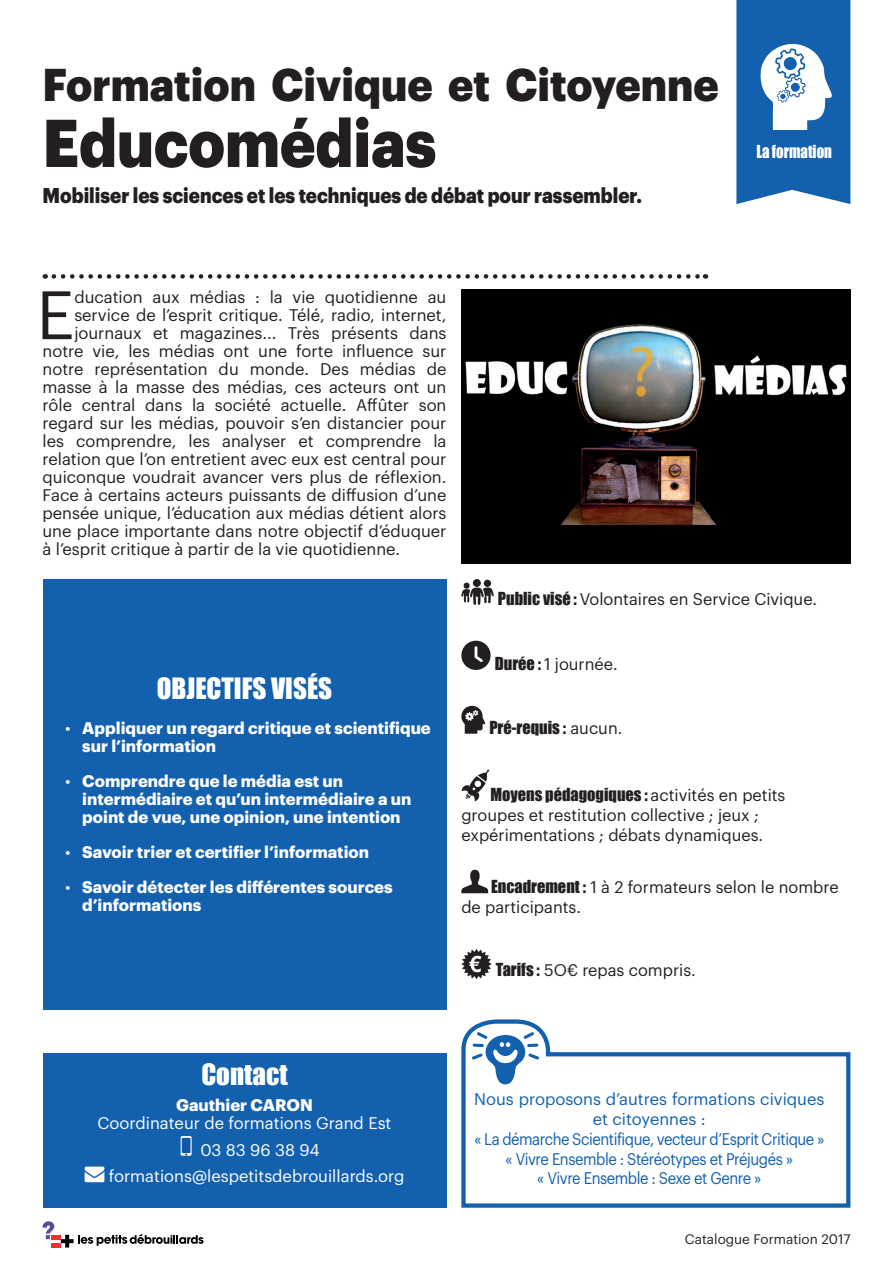
<style>
.page{position:relative;width:893px;height:1263px;background:#fff}
.page>*{position:absolute;margin:0;border:0;box-sizing:border-box;transform-origin:0 0}
.t1{font:66.9px "Graphik";color:#231f20}
.t2{font:900 66px "Graphik";color:#231f20;scale:.89 1}
.t3{font:900 45px "Graphik";color:#231f20;scale:.93 1}
.t4{font:27px "Impact";color:#fff}
.t5{font:900 21px "Graphik";color:#231f20;scale:.88 1}
.t6{font:16.5px/19.8px "Graphik";color:#231f20}
.t7{font:700 16.5px/18px "Graphik";color:#fff}
.t8{font:16.5px/19.8px "Graphik";letter-spacing:-.03em;color:#1260ae;text-align:center}
.t9{font:16.5px "Graphik";color:#fff}
.t10{font:16.5px "Impact";color:#231f20}
.t11{font:16.5px "Impact";color:#fff;scale:.9 1}
.t12{font:13.5px "Graphik";color:#231f20}
.s1{font-weight:400}
.s2{font-family:"Impact"}
.s3{font-family:"Graphik"}
</style>
<div class="page">
<svg style="left:61px;top:1234px;width:143px;height:13px"></svg>
<svg style="left:43px;top:1221px;width:11px;height:18px"></svg>
<hr style="left:51px;top:1235px;width:10px;height:4px;background:#ee312b">
<hr style="left:51px;top:1243px;width:10px;height:4px;background:#ee312b">
<svg style="left:54px;top:274px;width:652px;height:5px"></svg>
<img style="left:461px;top:290px;width:389px;height:273px">
<div style="left:473px;top:579px;width:8px;height:8px;background:#231f20;border-radius:50%"></div>
<div style="left:484px;top:580px;width:7px;height:7px;background:#231f20;border-radius:50%"></div>
<svg style="left:461px;top:583px;width:33px;height:22px"></svg>
<svg style="left:461px;top:641px;width:30px;height:29px"></svg>
<svg style="left:461px;top:705px;width:24px;height:29px"></svg>
<svg style="left:461px;top:769px;width:28px;height:32px"></svg>
<svg style="left:461px;top:870px;width:27px;height:23px"></svg>
<svg style="left:461px;top:949px;width:31px;height:30px"></svg>
<div style="left:43px;top:579px;width:403px;height:430px;background:#1260ae"></div>
<svg style="left:736px;top:0;width:114px;height:204px"></svg>
<div style="left:43px;top:1053px;width:403px;height:155px;background:#1260ae"></div>
<svg style="left:181px;top:1136px;width:11px;height:20px"></svg>
<div style="left:182px;top:1138px;width:8px;height:15px;background:#1157a6"></div>
<svg style="left:85px;top:1166px;width:19px;height:16px"></svg>
<svg style="left:461px;top:1019px;width:390px;height:189px"></svg>
<svg style="left:472px;top:1032px;width:67px;height:52px"></svg>
<h3 class="t3" style="left:43px;top:50px;width:728px">Formation Civique et Citoyenne</h3>
<h2 class="t2" style="left:43px;top:92px;width:444px">Educomédias</h2>
<p class="t5" style="left:43px;top:179px;width:683px">Mobiliser les sciences et les techniques de débat pour rassembler.</p>
<h1 class="t1" style="left:36px;top:265px;width:39px">E</h1>
<p class="t6" style="left:74px;top:286px;width:374px">ducation aux médias : la vie quotidienne au</p>
<p class="t6" style="left:74px;top:304px;width:374px">service de l’esprit critique. Télé, radio, internet,</p>
<p class="t6" style="left:74px;top:322px;width:374px">journaux et magazines... Très présents dans</p>
<p class="t6" style="left:43px;top:340px;width:405px">notre vie, les médias ont une forte influence sur</p>
<p class="t6" style="left:43px;top:358px;width:405px">notre représentation du monde. Des médias de</p>
<p class="t6" style="left:43px;top:376px;width:405px">masse à la masse des médias, ces acteurs ont un</p>
<p class="t6" style="left:43px;top:394px;width:405px">rôle central dans la société actuelle. Affûter son</p>
<p class="t6" style="left:43px;top:412px;width:405px">regard sur les médias, pouvoir s’en distancier pour</p>
<p class="t6" style="left:43px;top:430px;width:405px">les comprendre, les analyser et comprendre la</p>
<p class="t6" style="left:43px;top:448px;width:405px">relation que l’on entretient avec eux est central pour</p>
<p class="t6" style="left:43px;top:466px;width:405px">quiconque voudrait avancer vers plus de réflexion.</p>
<p class="t6" style="left:43px;top:484px;width:405px">Face à certains acteurs puissants de diffusion d’une</p>
<p class="t6" style="left:43px;top:502px;width:405px">pensée unique, l’éducation aux médias détient alors</p>
<p class="t6" style="left:43px;top:520px;width:405px">une place importante dans notre objectif d’éduquer</p>
<p class="t6" style="left:43px;top:538px;width:359px">à l’esprit critique à partir de la vie quotidienne.</p>
<p class="t11" style="left:757px;top:141px;width:85px">La formation</p>
<h3 class="t4" style="left:157px;top:671px;width:177px">OBJECTIFS VISÉS</h3>
<p class="t7" style="left:82px;top:717px;width:350px;text-indent:-17px"><span class="s1">•</span> Appliquer un regard critique et scientifique sur l’information</p>
<p class="t7" style="left:82px;top:770px;width:331px;text-indent:-17px"><span class="s1">•</span> Comprendre que le média est un intermédiaire et qu’un intermédiaire a un point de vue, une opinion, une intention</p>
<p class="t7" style="left:65px;top:841px;width:305px"><span class="s1">•</span> Savoir trier et certifier l’information</p>
<p class="t7" style="left:82px;top:876px;width:312px;text-indent:-17px"><span class="s1">•</span> Savoir détecter les différentes sources d’informations</p>
<p class="t6" style="left:498px;top:588px;width:321px"><span class="s2">Public visé :</span> Volontaires en Service Civique.</p>
<p class="t6" style="left:495px;top:653px;width:124px"><span class="s2">Durée :</span> 1 journée.</p>
<p class="t10" style="left:489px;top:717px;width:134px">Pré-requis : <span class="s3">aucun.</span></p>
<p class="t10" style="left:490px;top:785px;width:297px">Moyens pédagogiques : <span class="s3">activités en petits</span></p>
<p class="t6" style="left:461px;top:804px;width:303px">groupes et restitution collective ; jeux ; expérimentations ; débats dynamiques.</p>
<p class="t6" style="left:461px;top:876px;width:379px;text-indent:30px"><span class="s2">Encadrement :</span> 1 à 2 formateurs selon le nombre de participants.</p>
<p class="t6" style="left:496px;top:959px;width:201px"><span class="s2">Tarifs :</span> 5O€ repas compris.</p>
<h3 class="t4" style="left:201px;top:1057px;width:88px">Contact</h3>
<p class="t7" style="left:176px;top:1095px;width:138px">Gauthier CARON</p>
<p class="t9" style="left:98px;top:1111px;width:295px">Coordinateur de formations Grand Est</p>
<p class="t9" style="left:200px;top:1137px;width:121px">03 83 96 38 94</p>
<p class="t9" style="left:109px;top:1164px;width:297px">formations@lespetitsdebrouillards.org</p>
<p class="t8" style="left:474px;top:1088px;width:352px">Nous proposons d’autres formations civiques et citoyennes :<br>« La démarche Scientifique, vecteur d’Esprit Critique » « Vivre Ensemble : Stéréotypes et Préjugés »<br>« Vivre Ensemble : Sexe et Genre »</p>
<p class="t12" style="left:685px;top:1229px;width:167px">Catalogue Formation 2017</p>
</div>
